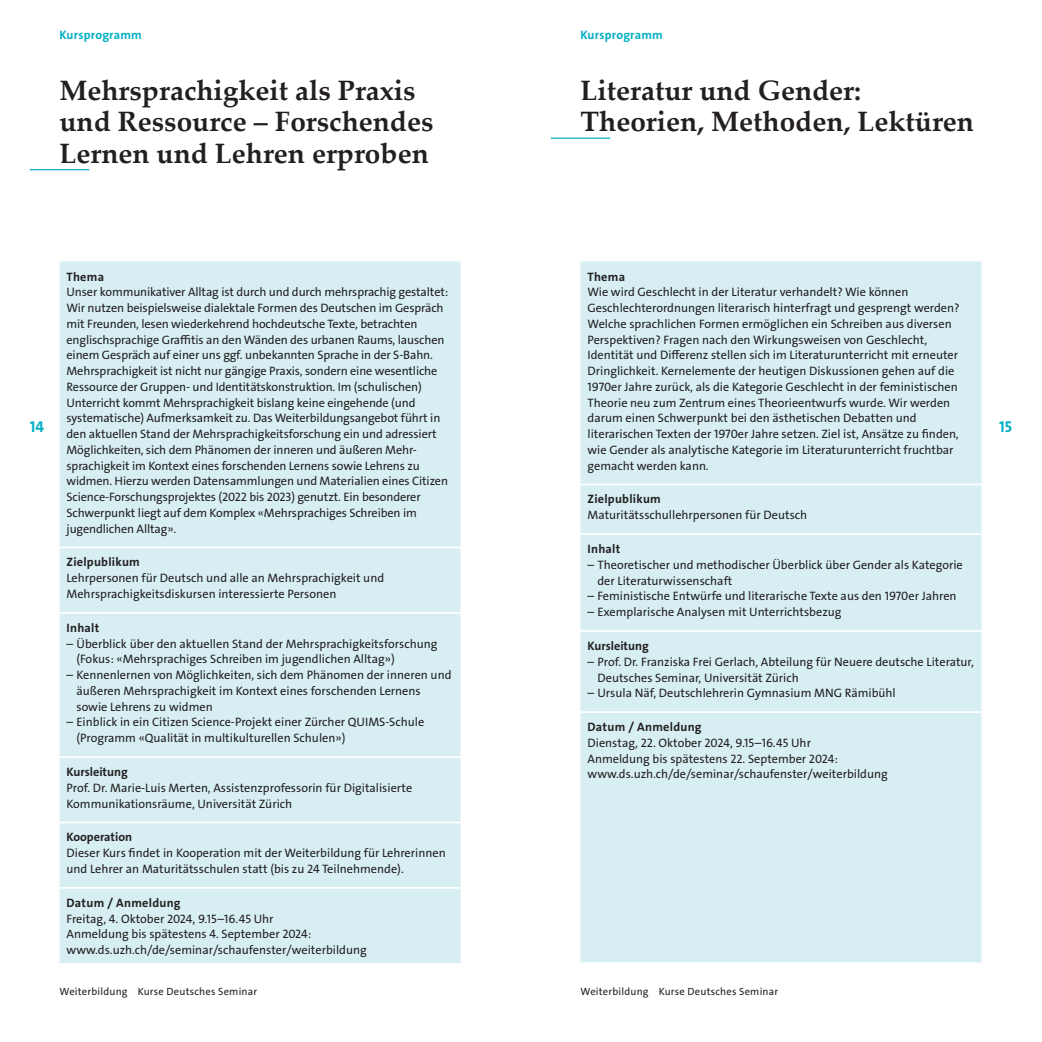
<style>
.page{position:relative;width:1042px;height:1042px;background:#fff}
.page>*{position:absolute;margin:0;border:0;box-sizing:border-box;transform-origin:0 0}
.Titel_Linie{font:700 28px/31.5px "Palatino Linotype";color:#231f20}
.t1{font:15.75px "The Sans LP7 Bld";color:#00aec5}
.Tabellen_Zellentext{font:12.25px/15.8px "The Sans LP5 Plain";color:#231f20}
.Tabellen_Zellentitel{font:12.25px "The Sans LP7 Bld";letter-spacing:.02em;color:#231f20}
.Tabellen_Zellentext-2{font:12.25px "The Sans LP7 Bld";color:#231f20}
.Kopfzeile{font:12.25px "The Sans LP7 Bld";letter-spacing:.02em;color:#00aec5}
.t2{font:10.5px "The Sans LP5 Plain";letter-spacing:.02em;color:#231f20}
</style>
<div class="page">
<hr style="left:30px;top:169px;width:59px;height:1px;background:#00aec5">
<div style="left:60px;top:261px;width:400px;height:702px;background:#d7eff3"></div>
<hr style="left:60px;top:546px;width:400px;height:2px;background:#fff">
<hr style="left:60px;top:612px;width:400px;height:2px;background:#fff">
<hr style="left:60px;top:756px;width:400px;height:2px;background:#fff">
<hr style="left:60px;top:821px;width:400px;height:2px;background:#fff">
<hr style="left:60px;top:887px;width:400px;height:1px;background:#fff">
<hr style="left:551px;top:138px;width:59px;height:1px;background:#00aec5">
<div style="left:580px;top:261px;width:401px;height:701px;background:#d7eff3"></div>
<hr style="left:580px;top:483px;width:401px;height:2px;background:#fff">
<hr style="left:580px;top:533px;width:401px;height:2px;background:#fff">
<hr style="left:580px;top:630px;width:401px;height:2px;background:#fff">
<hr style="left:580px;top:711px;width:401px;height:2px;background:#fff">
<p class="Kopfzeile" style="left:60px;top:27px;width:84px">Kursprogramm</p>
<p class="Kopfzeile" style="left:580px;top:27px;width:84px">Kursprogramm</p>
<p class="Titel_Linie" style="left:60px;top:74px;width:375px">Mehrsprachigkeit als Praxis und Ressource – Forschendes<br>Lernen und Lehren erproben</p>
<p class="Titel_Linie" style="left:580px;top:74px;width:395px">Literatur und Gender:<br>Theorien, Methoden, Lektüren</p>
<p class="t1" style="left:30px;top:417px;width:16px">14</p>
<p class="Tabellen_Zellentitel" style="left:67px;top:268px;width:39px">Thema</p>
<p class="Tabellen_Zellentext" style="left:67px;top:284px;width:383px">Unser kommunikativer Alltag ist durch und durch mehrsprachig gestaltet:<br>Wir nutzen beispielsweise dialektale Formen des Deutschen im Gespräch mit Freunden, lesen wiederkehrend hochdeutsche Texte, betrachten englischsprachige Graffitis an den Wänden des urbanen Raums, lauschen einem Gespräch auf einer uns ggf. unbekannten Sprache in der S-Bahn.<br>Mehrsprachigkeit ist nicht nur gängige Praxis, sondern eine wesentliche Ressource der Gruppen- und Identitätskonstruktion. Im (schulischen)<br>Unterricht kommt Mehrsprachigkeit bislang keine eingehende (und systematische) Aufmerksamkeit zu. Das Weiterbildungsangebot führt in den aktuellen Stand der Mehrsprachigkeitsforschung ein und adressiert Möglichkeiten, sich dem Phänomen der inneren und äußeren Mehr&shy;sprachigkeit im Kontext eines forschenden Lernens sowie Lehrens zu widmen. Hierzu werden Datensammlungen und Materialien eines Citizen Science-Forschungsprojektes (2022 bis 2023) genutzt. Ein besonderer Schwerpunkt liegt auf dem Komplex «Mehrsprachiges Schreiben im jugendlichen Alltag».</p>
<p class="Tabellen_Zellentitel" style="left:67px;top:554px;width:75px">Zielpublikum</p>
<p class="Tabellen_Zellentext" style="left:67px;top:570px;width:319px">Lehrpersonen für Deutsch und alle an Mehrsprachigkeit und<br>Mehrsprachigkeitsdiskursen interessierte Personen</p>
<p class="Tabellen_Zellentitel" style="left:67px;top:620px;width:34px">Inhalt</p>
<p class="Tabellen_Zellentext" style="left:76px;top:636px;width:362px;text-indent:-10px">– Überblick über den aktuellen Stand der Mehrsprachigkeitsforschung (Fokus: «Mehrsprachiges Schreiben im jugendlichen Alltag»)</p>
<p class="Tabellen_Zellentext" style="left:76px;top:667px;width:376px;text-indent:-10px">– Kennenlernen von Möglichkeiten, sich dem Phänomen der inneren und äußeren Mehrsprachigkeit im Kontext eines forschenden Lernens sowie Lehrens zu widmen</p>
<p class="Tabellen_Zellentext" style="left:76px;top:714px;width:349px;text-indent:-10px">– Einblick in ein Citizen Science-Projekt einer Zürcher QUIMS-Schule (Programm «Qualität in multikulturellen Schulen»)</p>
<p class="Tabellen_Zellentext-2" style="left:67px;top:764px;width:63px">Kursleitung</p>
<p class="Tabellen_Zellentext" style="left:67px;top:780px;width:347px">Prof. Dr. Marie-Luis Merten, Assistenzprofessorin für Digitalisierte<br>Kommunikationsräume, Universität Zürich</p>
<p class="Tabellen_Zellentext-2" style="left:67px;top:829px;width:67px">Kooperation</p>
<p class="Tabellen_Zellentext" style="left:67px;top:845px;width:381px">Dieser Kurs findet in Kooperation mit der Weiterbildung für Lehrerinnen und Lehrer an Maturitätsschulen statt (bis zu 24 Teilnehmende).</p>
<p class="Tabellen_Zellentitel" style="left:67px;top:895px;width:116px">Datum / Anmeldung</p>
<p class="Tabellen_Zellentext" style="left:67px;top:910px;width:209px">Freitag, 4. Oktober 2024, 9.15–16.45 Uhr</p>
<p class="Tabellen_Zellentext" style="left:67px;top:926px;width:246px">Anmeldung bis spätestens 4. September 2024:</p>
<p class="Tabellen_Zellentext" style="left:67px;top:942px;width:302px">www.ds.uzh.ch/de/seminar/schaufenster/weiterbildung</p>
<p class="t2" style="left:60px;top:985px;width:199px">Weiterbildung Kurse Deutsches Seminar</p>
<p class="Tabellen_Zellentitel" style="left:587px;top:268px;width:39px">Thema</p>
<p class="Tabellen_Zellentext" style="left:587px;top:284px;width:374px">Wie wird Geschlecht in der Literatur verhandelt? Wie können Geschlechterordnungen literarisch hinterfragt und gesprengt werden?<br>Welche sprachlichen Formen ermöglichen ein Schreiben aus diversen Perspektiven? Fragen nach den Wirkungsweisen von Geschlecht, Identität und Differenz stellen sich im Literaturunterricht mit erneuter Dringlichkeit. Kernelemente der heutigen Diskussionen gehen auf die 1970er Jahre zurück, als die Kategorie Geschlecht in der feministischen Theorie neu zum Zentrum eines Theorieentwurfs wurde. Wir werden darum einen Schwerpunkt bei den ästhetischen Debatten und literarischen Texten der 1970er Jahre setzen. Ziel ist, Ansätze zu finden, wie Gender als analytische Kategorie im Literaturunterricht fruchtbar gemacht werden kann.</p>
<p class="Tabellen_Zellentitel" style="left:587px;top:491px;width:75px">Zielpublikum</p>
<p class="Tabellen_Zellentext" style="left:587px;top:507px;width:221px">Maturitätsschullehrpersonen für Deutsch</p>
<p class="Tabellen_Zellentitel" style="left:587px;top:541px;width:34px">Inhalt</p>
<p class="Tabellen_Zellentext" style="left:597px;top:557px;width:367px;text-indent:-10px">– Theoretischer und methodischer Überblick über Gender als Kategorie der Literaturwissenschaft</p>
<p class="Tabellen_Zellentext" style="left:587px;top:588px;width:371px">– Feministische Entwürfe und literarische Texte aus den 1970er Jahren</p>
<p class="Tabellen_Zellentext" style="left:587px;top:604px;width:255px">– Exemplarische Analysen mit Unterrichtsbezug</p>
<p class="Tabellen_Zellentext-2" style="left:587px;top:638px;width:63px">Kursleitung</p>
<p class="Tabellen_Zellentext" style="left:597px;top:654px;width:378px;text-indent:-10px">– Prof. Dr. Franziska Frei Gerlach, Abteilung für Neuere deutsche Literatur,<br>Deutsches Seminar, Universität Zürich</p>
<p class="Tabellen_Zellentext" style="left:587px;top:685px;width:310px">– Ursula Näf, Deutschlehrerin Gymnasium MNG Rämibühl</p>
<p class="Tabellen_Zellentitel" style="left:587px;top:719px;width:116px">Datum / Anmeldung</p>
<p class="Tabellen_Zellentext" style="left:587px;top:735px;width:225px">Dienstag, 22. Oktober 2024, 9.15–16.45 Uhr</p>
<p class="Tabellen_Zellentext" style="left:587px;top:751px;width:252px">Anmeldung bis spätestens 22. September 2024:</p>
<p class="Tabellen_Zellentext" style="left:587px;top:766px;width:302px">www.ds.uzh.ch/de/seminar/schaufenster/weiterbildung</p>
<p class="t1" style="left:999px;top:417px;width:14px">15</p>
<p class="t2" style="left:580px;top:985px;width:199px">Weiterbildung Kurse Deutsches Seminar</p>
</div>
